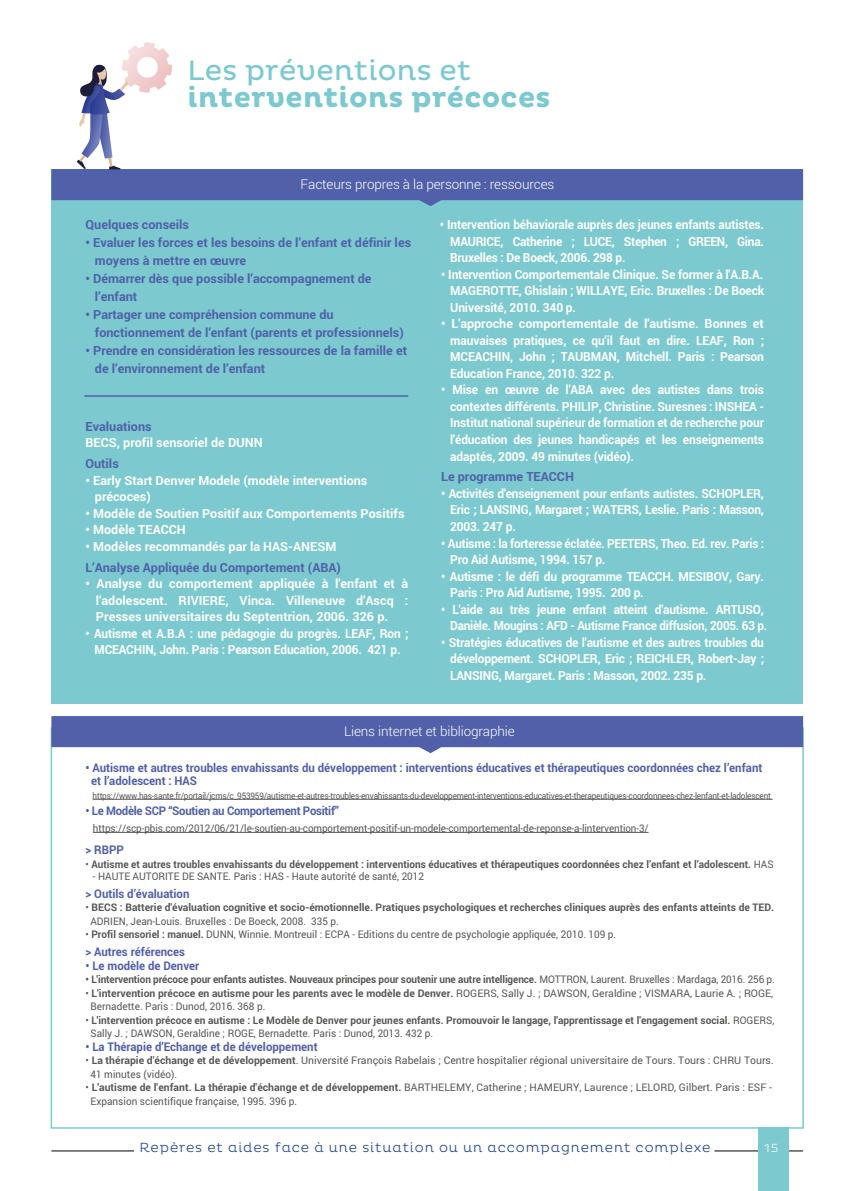
<style>
.page{position:relative;width:851px;height:1191px;background:#fff}
.page>*{position:absolute;margin:0;border:0;box-sizing:border-box;transform-origin:0 0}
.t1{font:700 28.5px "Pluto";letter-spacing:.01em;color:#7cc9cf}
.t2{font:28.5px "Pluto";letter-spacing:.01em;color:#7cc9cf}
.t3{font:300 13.5px "Roboto";letter-spacing:-.01em;color:#fff}
.t4{font:300 13.5px "Pluto";letter-spacing:.065em;color:#214395}
.t5{font:700 12.6px/16.5px "Roboto";letter-spacing:-.01em;color:#fff;text-align:justify;scale:.95 1}
.t6{font:700 12.6px/16.5px "Roboto";letter-spacing:-.01em;color:#fff;text-align:justify}
.t7{font:700 12.6px/18px "Roboto";color:#5060a9}
.t8{font:700 12.6px/16.5px "Roboto";letter-spacing:-.01em;color:#fff;text-align:center;scale:.94 1}
.t9{font:700 12px/13.5px "Roboto";color:#5060a9;scale:.95 1}
.t10{font:700 12px "Roboto";letter-spacing:-.025em;color:#5060a9;scale:.95 1}
.t11{font:300 12px "Pluto";color:#fff}
.t12{font:10.5px/13.5px "Roboto";color:#575756}
.t13{font:700 10.5px "Roboto";color:#575756;scale:.95 1}
.t14{font:700 10.5px/13.5px "Roboto";color:#575756;scale:.96 1}
.t15{font:700 10.5px/13.5px "Roboto";color:#575756}
.t16{font:10.5px "Roboto";color:#575756;scale:.95 1}
.t17{font:10.5px "Roboto";color:#575756;scale:.94 1}
.t18{font:9px "Roboto";letter-spacing:-.025em;color:#575756;scale:.91 1}
.s1{font-weight:400}
.s2{font-weight:700}
</style>
<div class="page">
<hr style="left:51px;top:1150px;width:83px;height:1px;background:#575756">
<hr style="left:714px;top:1150px;width:89px;height:1px;background:#575756">
<div style="left:758px;top:1127px;width:30px;height:63px;background:#7cc9cf"></div>
<div style="left:51px;top:169px;width:752px;height:535px;background:#7cc9cf"></div>
<svg style="left:51px;top:716px;width:752px;height:37px;background:#6b78b6"></svg>
<hr style="left:93px;top:799px;width:679px;height:1px;background:#575756">
<hr style="left:93px;top:832px;width:555px;height:1px;background:#575756">
<svg style="left:51px;top:42px;width:752px;height:164px"></svg>
<hr style="left:84px;top:395px;width:324px;height:2px;background:#5060a9">
<h1 class="t2" style="left:187px;top:54px;width:285px">Les préventions et</h1>
<h1 class="t1" style="left:187px;top:81px;width:364px">interventions précoces</h1>
<p class="t3" style="left:300px;top:175px;width:255px">Facteurs propres à la personne : ressources</p>
<p class="t7" style="left:85px;top:215px;width:105px">Quelques conseils</p>
<p class="t7" style="left:95px;top:233px;width:318px;text-indent:-9px">• Evaluer les forces et les besoins de l’enfant et définir les moyens à mettre en œuvre</p>
<p class="t7" style="left:95px;top:269px;width:278px;text-indent:-9px">• Démarrer dès que possible l’accompagnement de l’enfant</p>
<p class="t7" style="left:95px;top:305px;width:310px;text-indent:-9px">• Partager une compréhension commune du fonctionnement de l’enfant (parents et professionnels)</p>
<p class="t7" style="left:95px;top:341px;width:314px;text-indent:-9px">• Prendre en considération les ressources de la famille et de l’environnement de l’enfant</p>
<p class="t7" style="left:85px;top:416px;width:68px">Evaluations</p>
<p class="t6" style="left:85px;top:434px;width:179px">BECS, profil sensoriel de DUNN</p>
<p class="t7" style="left:85px;top:454px;width:35px">Outils</p>
<p class="t6" style="left:95px;top:471px;width:274px;text-indent:-9px">• Early Start Denver Modele (modèle interventions précoces)</p>
<p class="t6" style="left:85px;top:504px;width:321px">• Modèle de Soutien Positif aux Comportements Positifs</p>
<p class="t6" style="left:85px;top:521px;width:102px">• Modèle TEACCH</p>
<p class="t6" style="left:85px;top:537px;width:252px">• Modèles recommandés par la HAS-ANESM</p>
<p class="t7" style="left:85px;top:557px;width:257px">L’Analyse Appliquée du Comportement (ABA)</p>
<p class="t6" style="left:96px;top:575px;width:314px;text-indent:-10px">• Analyse du comportement appliquée à l'enfant et à l'adolescent. RIVIERE, Vinca. Villeneuve d'Ascq :<br>Presses universitaires du Septentrion, 2006. 326 p.</p>
<p class="t8" style="left:85px;top:624px;width:345px">• Autisme et A.B.A : une pédagogie du progrès. LEAF, Ron ;<br>MCEACHIN, John. Paris : Pearson Education, 2006. 421 p.</p>
<p class="t8" style="left:450px;top:216px;width:335px;text-align:justify;text-indent:-10px">• Intervention béhaviorale auprès des jeunes enfants autistes.<br>MAURICE, Catherine ; LUCE, Stephen ; GREEN, Gina.<br>Bruxelles : De Boeck, 2006. 298 p.</p>
<p class="t5" style="left:450px;top:266px;width:332px;text-indent:-9px">• Intervention Comportementale Clinique. Se former à l'A.B.A.<br>MAGEROTTE, Ghislain ; WILLAYE, Eric. Bruxelles : De Boeck Université, 2010. 340 p.</p>
<p class="t6" style="left:450px;top:315px;width:315px;text-indent:-9px">• L'approche comportementale de l'autisme. Bonnes et mauvaises pratiques, ce qu'il faut en dire. LEAF, Ron ; MCEACHIN, John ; TAUBMAN, Mitchell. Paris : Pearson Education France, 2010. 322 p.</p>
<p class="t5" style="left:450px;top:381px;width:332px;text-indent:-9px">• Mise en œuvre de l'ABA avec des autistes dans trois contextes différents. PHILIP, Christine. Suresnes : INSHEA - Institut national supérieur de formation et de recherche pour l'éducation des jeunes handicapés et les enseignements adaptés, 2009. 49 minutes (vidéo).</p>
<p class="t7" style="left:441px;top:467px;width:134px">Le programme TEACCH</p>
<p class="t5" style="left:450px;top:485px;width:332px;text-indent:-9px">• Activités d'enseignement pour enfants autistes. SCHOPLER, Eric ; LANSING, Margaret ; WATERS, Leslie. Paris : Masson, 2003. 247 p.</p>
<p class="t5" style="left:450px;top:534px;width:332px;text-indent:-9px">• Autisme : la forteresse éclatée. PEETERS, Theo. Ed. rev. Paris :<br>Pro Aid Autisme, 1994. 157 p.</p>
<p class="t5" style="left:450px;top:567px;width:332px;text-indent:-9px">• Autisme : le défi du programme TEACCH. MESIBOV, Gary.<br>Paris : Pro Aid Autisme, 1995. 200 p.</p>
<p class="t5" style="left:441px;top:600px;width:345px;text-align:right">• L'aide au très jeune enfant atteint d'autisme. ARTUSO,<br>Danièle. Mougins : AFD - Autisme France diffusion, 2005. 63 p.</p>
<p class="t5" style="left:450px;top:633px;width:332px;text-indent:-9px">• Stratégies éducatives de l'autisme et des autres troubles du développement. SCHOPLER, Eric ; REICHLER, Robert-Jay ; LANSING, Margaret. Paris : Masson, 2002. 235 p.</p>
<p class="t3" style="left:344px;top:722px;width:172px">Liens internet et bibliographie</p>
<p class="t9" style="left:91px;top:760px;width:708px;text-indent:-6px">• Autisme et autres troubles envahissants du développement : interventions éducatives et thérapeutiques coordonnées chez l’enfant et l’adolescent : HAS</p>
<p class="t18" style="left:93px;top:789px;width:747px">https://www.has-sante.fr/portail/jcms/c_953959/autisme-et-autres-troubles-envahissants-du-developpement-interventions-educatives-et-therapeutiques-coordonnees-chez-lenfant-et-ladolescent</p>
<p class="t10" style="left:85px;top:802px;width:268px">• Le Modèle SCP “Soutien au Comportement Positif”</p>
<p class="t17" style="left:93px;top:820px;width:592px">https://scp-pbis.com/2012/06/21/le-soutien-au-comportement-positif-un-modele-comportemental-de-reponse-a-lintervention-3/</p>
<p class="t9" style="left:85px;top:842px;width:42px">&gt; RBPP</p>
<p class="t13" style="left:85px;top:856px;width:725px"><span class="s1">•</span> Autisme et autres troubles envahissants du développement : interventions éducatives et thérapeutiques coordonnées chez l’enfant et l’adolescent. <span class="s1">HAS</span></p>
<p class="t16" style="left:93px;top:868px;width:350px">- HAUTE AUTORITE DE SANTE. Paris : HAS - Haute autorité de santé, 2012</p>
<p class="t9" style="left:85px;top:886px;width:111px">&gt; Outils d’évaluation</p>
<p class="t15" style="left:90px;top:900px;width:685px;text-indent:-5px"><span class="s1">•</span> BECS : Batterie d'évaluation cognitive et socio-émotionnelle. Pratiques psychologiques et recherches cliniques auprès des enfants atteints de TED.<br><span class="s1">ADRIEN, Jean-Louis. Bruxelles : De Boeck, 2008. 335 p.</span></p>
<p class="t16" style="left:85px;top:927px;width:560px">• <span class="s2">Profil sensoriel : manuel.</span> DUNN, Winnie. Montreuil : ECPA - Editions du centre de psychologie appliquée, 2010. 109 p.</p>
<p class="t9" style="left:85px;top:944px;width:106px">&gt; Autres références</p>
<p class="t9" style="left:85px;top:958px;width:121px">• Le modèle de Denver</p>
<p class="t13" style="left:85px;top:972px;width:727px">• L'intervention précoce pour enfants autistes. Nouveaux principes pour soutenir une autre intelligence. <span class="s1">MOTTRON, Laurent. Bruxelles : Mardaga, 2016. 256 p.</span></p>
<p class="t12" style="left:90px;top:985px;width:684px;text-indent:-5px">• <span class="s2">L'intervention précoce en autisme pour les parents avec le modèle de Denver.</span> ROGERS, Sally J. ; DAWSON, Geraldine ; VISMARA, Laurie A. ; ROGE,<br>Bernadette. Paris : Dunod, 2016. 368 p.</p>
<p class="t14" style="left:90px;top:1012px;width:713px;text-indent:-5px"><span class="s1">•</span> L'intervention précoce en autisme : Le Modèle de Denver pour jeunes enfants. Promouvoir le langage, l'apprentissage et l'engagement social. <span class="s1">ROGERS,<br>Sally J. ; DAWSON, Geraldine ; ROGE, Bernadette. Paris : Dunod, 2013. 432 p.</span></p>
<p class="t9" style="left:85px;top:1039px;width:246px">• La Thérapie d’Echange et de développement</p>
<p class="t12" style="left:90px;top:1053px;width:684px;text-indent:-5px">• <span class="s2">La thérapie d'échange et de développement</span>. Université François Rabelais ; Centre hospitalier régional universitaire de Tours. Tours : CHRU Tours.<br>41 minutes (vidéo).</p>
<p class="t12" style="left:90px;top:1080px;width:683px;text-indent:-5px">• <span class="s2">L'autisme de l'enfant. La thérapie d'échange et de développement.</span> BARTHELEMY, Catherine ; HAMEURY, Laurence ; LELORD, Gilbert. Paris : ESF -<br>Expansion scientifique française, 1995. 396 p.</p>
<p class="t4" style="left:139px;top:1140px;width:572px">Repères et aides face à une situation ou un accompagnement complexe</p>
<p class="t11" style="left:764px;top:1140px;width:16px">15</p>
</div>
